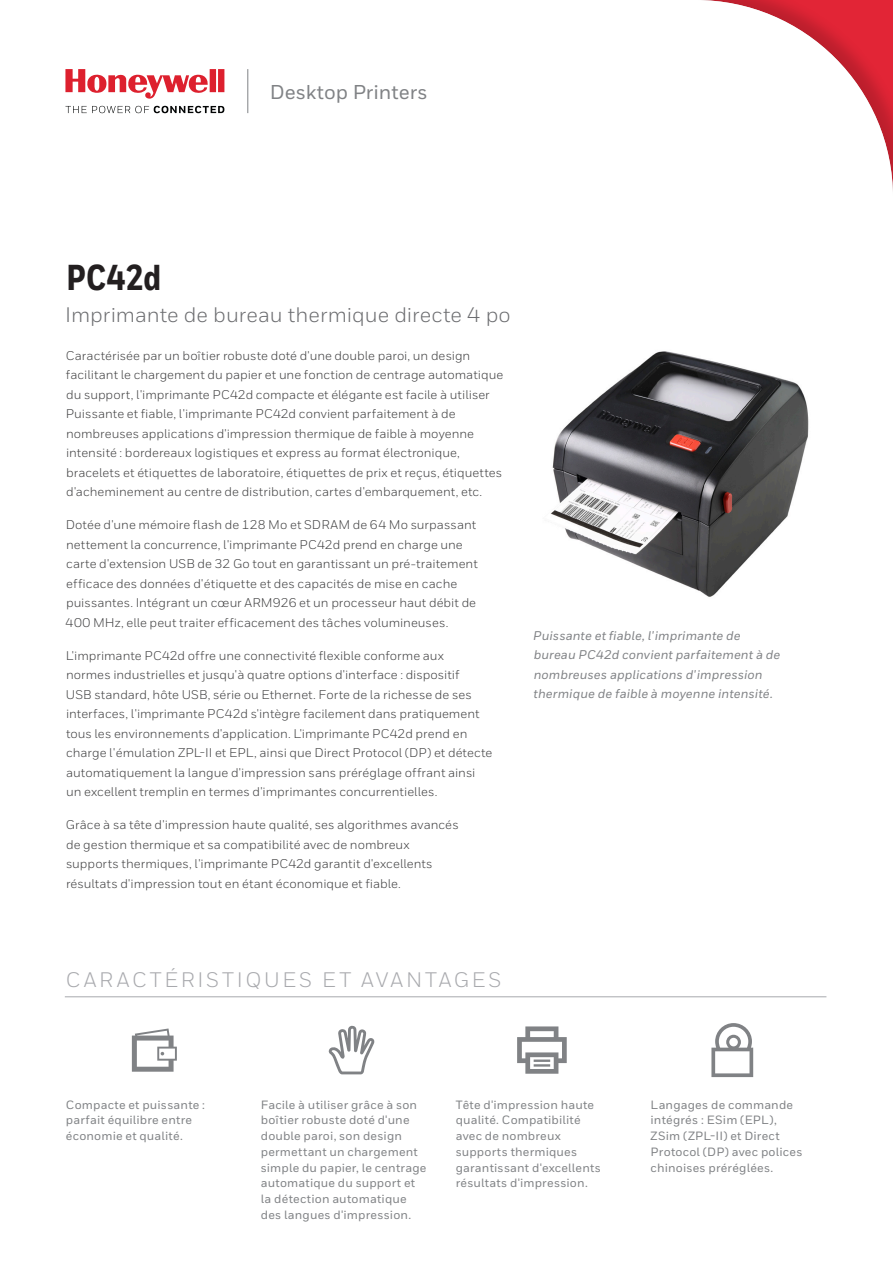
<style>
.page{position:relative;width:893px;height:1263px;background:#fff}
.page>*{position:absolute;margin:0;border:0;box-sizing:border-box;transform-origin:0 0}
.Datasheet__Title_1{font:800 36px "Honeywell Cond";letter-spacing:-.005em;color:#231f20}
.Datasheet__Title_2_1{font:21px "Honeywell Sans";color:#6c6d70}
.Datasheet__Sidebar_H{font:21px "Honeywell Sans";letter-spacing:.135em;color:#a8a9ad}
.t1{font:500 19.95px "Honeywell Sans";color:#808285}
.Body__9_14_pt{font:12.6px/19.5px "Honeywell Sans";color:#3e3e3f}
.Product_Caption{font:italic 500 12.6px/19.5px "Honeywell Sans";letter-spacing:.005em;color:#808285}
.Datasheet__Sidebar_B{font:500 12px/15.8px "Honeywell Sans";letter-spacing:.015em;color:#808285}
</style>
<div class="page">
<div style="left:695px;top:0;width:198px;height:199px;background:#231f20;opacity:.2"></div>
<hr style="left:247px;top:69px;width:1px;height:44px;background:#808285">
<svg style="left:65px;top:69px;width:159px;height:30px"></svg>
<svg style="left:65px;top:106px;width:159px;height:7px"></svg>
<img style="left:551px;top:351px;width:258px;height:246px">
<hr style="left:65px;top:996px;width:761px;height:1px;background:#a8a9ad">
<svg style="left:132px;top:1028px;width:45px;height:44px"></svg>
<svg style="left:328px;top:1025px;width:46px;height:49px"></svg>
<svg style="left:517px;top:1026px;width:50px;height:48px"></svg>
<svg style="left:711px;top:1023px;width:42px;height:54px"></svg>
<p class="t1" style="left:270px;top:80px;width:159px">Desktop Printers</p>
<p class="Datasheet__Title_1" style="left:67px;top:256px;width:96px">PC42d</p>
<p class="Datasheet__Title_2_1" style="left:65px;top:303px;width:447px">Imprimante de bureau thermique directe 4 po</p>
<p class="Body__9_14_pt" style="left:66px;top:346px;width:439px">Caractérisée par un boîtier robuste doté d'une double paroi, un design facilitant le chargement du papier et une fonction de centrage automatique du support, l'imprimante PC42d compacte et élégante est facile à utiliser Puissante et fiable, l'imprimante PC42d convient parfaitement à de nombreuses applications d'impression thermique de faible à moyenne intensité : bordereaux logistiques et express au format électronique, bracelets et étiquettes de laboratoire, étiquettes de prix et reçus, étiquettes d'acheminement au centre de distribution, cartes d'embarquement, etc.</p>
<p class="Body__9_14_pt" style="left:66px;top:515px;width:414px">Dotée d'une mémoire flash de 128 Mo et SDRAM de 64 Mo surpassant nettement la concurrence, l'imprimante PC42d prend en charge une carte d'extension USB de 32 Go tout en garantissant un pré-traitement efficace des données d'étiquette et des capacités de mise en cache puissantes. Intégrant un cœur ARM926 et un processeur haut débit de 400 MHz, elle peut traiter efficacement des tâches volumineuses.</p>
<p class="Body__9_14_pt" style="left:66px;top:646px;width:428px">L'imprimante PC42d offre une connectivité flexible conforme aux<br>normes industrielles et jusqu'à quatre options d'interface : dispositif<br>USB standard, hôte USB, série ou Ethernet. Forte de la richesse de ses interfaces, l'imprimante PC42d s'intègre facilement dans pratiquement tous les environnements d'application. L'imprimante PC42d prend en charge l'émulation ZPL-II et EPL, ainsi que Direct Protocol (DP) et détecte automatiquement la langue d'impression sans préréglage offrant ainsi un excellent tremplin en termes d'imprimantes concurrentielles.</p>
<p class="Body__9_14_pt" style="left:66px;top:815px;width:394px">Grâce à sa tête d'impression haute qualité, ses algorithmes avancés de gestion thermique et sa compatibilité avec de nombreux supports thermiques, l'imprimante PC42d garantit d'excellents résultats d'impression tout en étant économique et fiable.</p>
<p class="Product_Caption" style="left:533px;top:626px;width:249px">Puissante et fiable, l'imprimante de bureau PC42d convient parfaitement à de nombreuses applications d'impression thermique de faible à moyenne intensité.</p>
<p class="Datasheet__Sidebar_H" style="left:66px;top:967px;width:437px">CARACTÉRISTIQUES ET AVANTAGES</p>
<p class="Datasheet__Sidebar_B" style="left:66px;top:1097px;width:141px">Compacte et puissante : parfait équilibre entre économie et qualité.</p>
<p class="Datasheet__Sidebar_B" style="left:261px;top:1097px;width:167px">Facile à utiliser grâce à son boîtier robuste doté d'une double paroi, son design permettant un chargement simple du papier, le centrage automatique du support et la détection automatique des langues d'impression.</p>
<p class="Datasheet__Sidebar_B" style="left:456px;top:1097px;width:147px">Tête d'impression haute qualité. Compatibilité avec de nombreux supports thermiques garantissant d'excellents résultats d'impression.</p>
<p class="Datasheet__Sidebar_B" style="left:651px;top:1097px;width:153px">Langages de commande intégrés : ESim (EPL),<br>ZSim (ZPL-II) et Direct<br>Protocol (DP) avec polices chinoises préréglées.</p>
</div>
